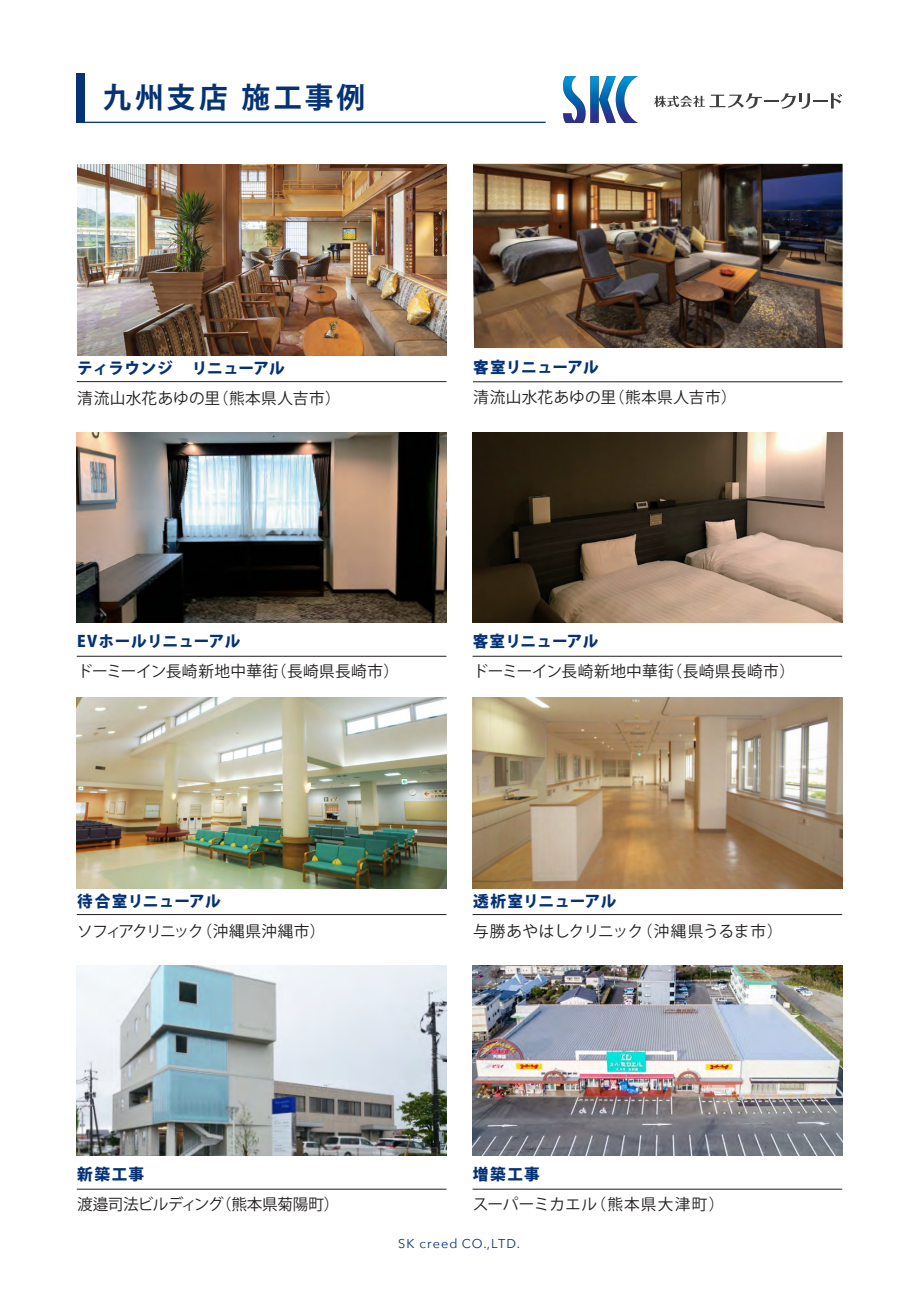
<style>
.page{position:relative;width:919px;height:1289px;background:#fff}
.page>*{position:absolute;margin:0;border:0;box-sizing:border-box;transform-origin:0 0}
.t1{font:700 28.65px "Koz Go Pr 6 N";letter-spacing:.115em;color:#053276}
.t2{font:15.75px "Koz Go Pr 6 N";letter-spacing:.015em;color:#231f20}
.t3{font:800 15.75px "Koz Go Pr 6 N";letter-spacing:.015em;color:#053276}
.t4{font:15.75px "Koz Go Pr 6 N";letter-spacing:-.015em;color:#231f20}
.t5{font:15.75px "Koz Go Pr 6 N";letter-spacing:-.03em;color:#231f20}
.t6{font:15.75px "Koz Go Pr 6 N";letter-spacing:-.085em;color:#231f20}
.t7{font:12.75px "Avenir Next";letter-spacing:.085em;color:#053276}
</style>
<div class="page">
<div style="left:77px;top:74px;width:8px;height:49px;background:#053276"></div>
<svg style="left:85px;top:122px;width:461px;height:1px"></svg>
<svg style="left:654px;top:93px;width:188px;height:16px"></svg>
<img style="left:77px;top:698px;width:369px;height:190px">
<img style="left:473px;top:698px;width:369px;height:190px">
<img style="left:473px;top:965px;width:369px;height:190px">
<img style="left:77px;top:965px;width:369px;height:190px">
<hr style="left:77px;top:1189px;width:369px;height:1px;background:#231f20">
<hr style="left:473px;top:1189px;width:369px;height:1px;background:#231f20">
<hr style="left:77px;top:914px;width:369px;height:1px;background:#231f20">
<hr style="left:473px;top:914px;width:369px;height:1px;background:#231f20">
<img style="left:77px;top:165px;width:369px;height:190px">
<img style="left:77px;top:432px;width:369px;height:190px">
<hr style="left:77px;top:656px;width:369px;height:1px;background:#231f20">
<img style="left:473px;top:164px;width:370px;height:184px">
<hr style="left:473px;top:381px;width:370px;height:1px;background:#231f20">
<img style="left:473px;top:432px;width:369px;height:190px">
<hr style="left:473px;top:656px;width:369px;height:1px;background:#231f20">
<hr style="left:77px;top:381px;width:369px;height:1px;background:#231f20">
<img style="left:564px;top:77px;width:73px;height:46px">
<h1 class="t1" style="left:103px;top:81px;width:264px">九州支店 施工事例</h1>
<p class="t3" style="left:77px;top:359px;width:209px">ティラウンジ　リニューアル</p>
<p class="t2" style="left:77px;top:389px;width:265px">清流山水花あゆの里（熊本県人吉市）</p>
<p class="t3" style="left:473px;top:358px;width:127px">客室リニューアル</p>
<p class="t2" style="left:473px;top:388px;width:265px">清流山水花あゆの里（熊本県人吉市）</p>
<p class="t3" style="left:77px;top:633px;width:165px">EVホールリニューアル</p>
<p class="t2" style="left:77px;top:662px;width:324px">ドーミーイン長崎新地中華街（長崎県長崎市）</p>
<p class="t3" style="left:473px;top:633px;width:127px">客室リニューアル</p>
<p class="t2" style="left:473px;top:662px;width:324px">ドーミーイン長崎新地中華街（長崎県長崎市）</p>
<p class="t3" style="left:77px;top:892px;width:145px">待合室リニューアル</p>
<p class="t6" style="left:77px;top:922px;width:250px">ソフィアクリニック（沖縄県沖縄市）</p>
<p class="t3" style="left:473px;top:892px;width:145px">透析室リニューアル</p>
<p class="t4" style="left:473px;top:922px;width:311px">与勝あやはしクリニック（沖縄県うるま市）</p>
<p class="t3" style="left:77px;top:1165px;width:69px">新築工事</p>
<p class="t5" style="left:77px;top:1195px;width:264px">渡邉司法ビルディング（熊本県菊陽町）</p>
<p class="t3" style="left:473px;top:1165px;width:69px">増築工事</p>
<p class="t2" style="left:473px;top:1195px;width:253px">スーパーミカエル（熊本県大津町）</p>
<p class="t7" style="left:398px;top:1233px;width:123px">SK creed CO.,LTD.</p>
</div>
